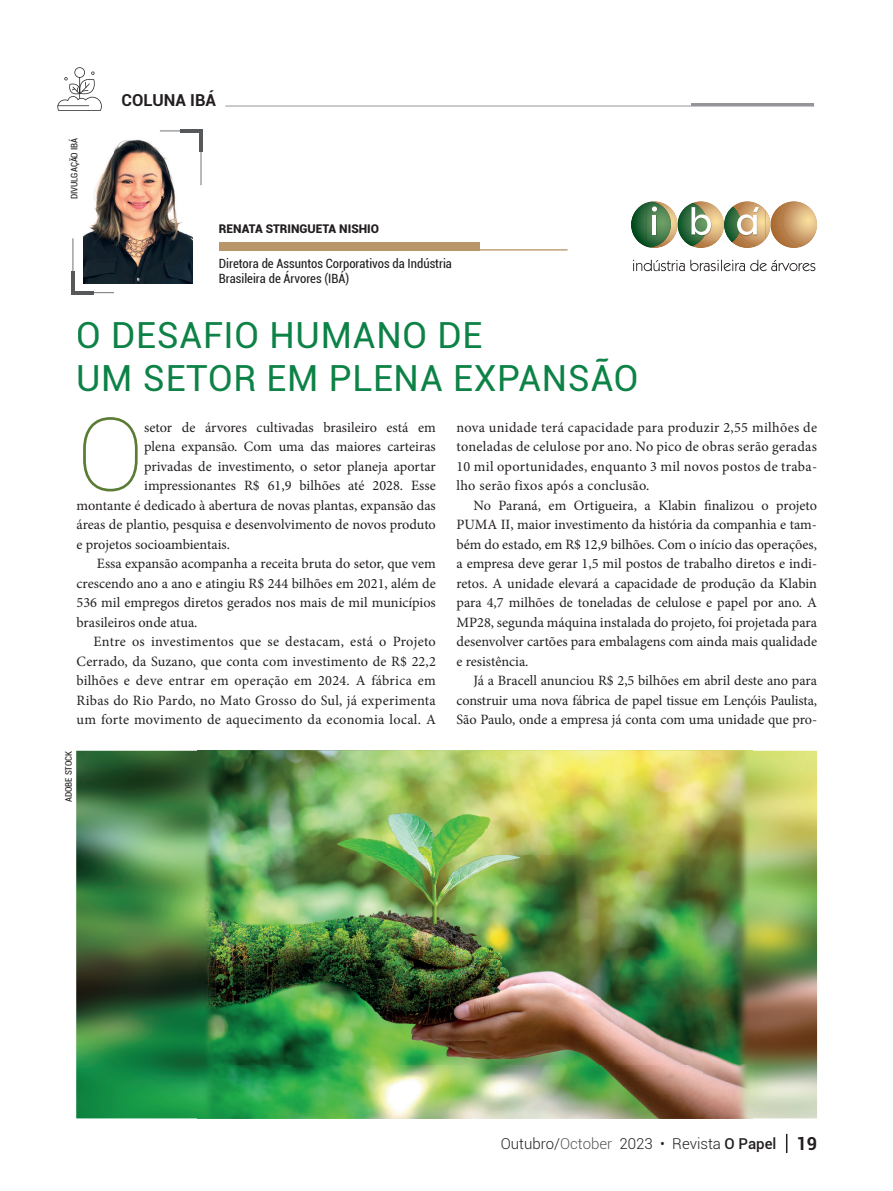
<style>
.page{position:relative;width:893px;height:1191px;background:#fff}
.page>*{position:absolute;margin:0;border:0;box-sizing:border-box;transform-origin:0 0}
.t1{font:100 101.55px "Roboto";color:#5a7c35}
.t2{font:36px/43.2px "Roboto";letter-spacing:.02em;color:#0d8246}
.t3{font:700 16.5px "Roboto";color:#231f20}
.t4{font:300 15px "Roboto";color:#231f20}
.t5{font:14.25px/19.5px "Minion Pro";color:#231f20;text-align:justify}
.t6{font:14.25px "Minion Pro";letter-spacing:.02em;color:#231f20}
.t7{font:condensed 12.75px/15px "Roboto";color:#231f20}
.t8{font:900 12px "Roboto";color:#231f20}
.t9{font:condensed 9px "Roboto";color:#231f20}
.s1{color:#57585a}
.s2{font-weight:500}
.s3{font-weight:700;font-size:18px}
</style>
<div class="page">
<hr style="left:691px;top:103px;width:123px;height:3px;background:#939598">
<hr style="left:225px;top:106px;width:589px;height:1px;background:#939598">
<svg style="left:57px;top:67px;width:45px;height:44px"></svg>
<svg style="left:786px;top:1133px;width:1px;height:20px"></svg>
<img style="left:76px;top:750px;width:741px;height:368px">
<svg style="left:633px;top:260px;width:182px;height:11px"></svg>
<svg style="left:771px;top:201px;width:46px;height:47px"></svg>
<img style="left:772px;top:204px;width:11px;height:14px">
<img style="left:783px;top:201px;width:34px;height:45px">
<img style="left:696px;top:201px;width:28px;height:40px">
<img style="left:672px;top:209px;width:6px;height:31px">
<svg style="left:631px;top:201px;width:41px;height:47px"></svg>
<hr style="left:653px;top:215px;width:3px;height:19px;background:#fff">
<svg style="left:678px;top:203px;width:39px;height:45px"></svg>
<svg style="left:724px;top:201px;width:48px;height:47px"></svg>
<hr style="left:221px;top:249px;width:347px;height:2px;background:#bfa177">
<div style="left:219px;top:242px;width:261px;height:9px;background:#b89669"></div>
<img style="left:83px;top:139px;width:110px;height:145px">
<hr style="left:160px;top:130px;width:41px;height:1px;background:#808285">
<hr style="left:200px;top:130px;width:2px;height:55px;background:#808285">
<hr style="left:199px;top:129px;width:4px;height:23px;background:#57585a">
<hr style="left:180px;top:129px;width:23px;height:4px;background:#57585a">
<hr style="left:72px;top:292px;width:42px;height:1px;background:#808285">
<hr style="left:72px;top:238px;width:1px;height:55px;background:#808285">
<hr style="left:71px;top:271px;width:4px;height:23px;background:#57585a">
<hr style="left:71px;top:291px;width:23px;height:3px;background:#57585a">
<img style="left:198px;top:750px;width:555px;height:368px">
<p class="t9" style="left:68px;top:199px;width:63px;rotate:-90deg">DIVULGAÇÃO IBÁ</p>
<p class="t3" style="left:122px;top:89px;width:96px">COLUNA IBÁ</p>
<p class="t8" style="left:219px;top:220px;width:162px">RENATA STRINGUETA NISHIO</p>
<p class="t7" style="left:219px;top:255px;width:235px">Diretora de Assuntos Corporativos da Indústria<br>Brasileira de Árvores (IBÁ)</p>
<h2 class="t2" style="left:76px;top:312px;width:564px">O DESAFIO HUMANO DE<br>UM SETOR EM PLENA EXPANSÃO</h2>
<h1 class="t1" style="left:77px;top:384px;width:69px">O</h1>
<p class="t5" style="left:144px;top:418px;width:293px">setor de árvores cultivadas brasileiro está em</p>
<p class="t5" style="left:144px;top:437px;width:293px">plena expansão. Com uma das maiores carteiras</p>
<p class="t5" style="left:144px;top:457px;width:293px">privadas de investimento, o setor planeja aportar</p>
<p class="t5" style="left:144px;top:476px;width:293px">impressionantes R$ 61,9 bilhões até 2028. Esse</p>
<p class="t5" style="left:77px;top:496px;width:361px">montante é dedicado à abertura de novas plantas, expansão das</p>
<p class="t5" style="left:77px;top:515px;width:361px">áreas de plantio, pesquisa e desenvolvimento de novos produto</p>
<p class="t5" style="left:77px;top:534px;width:155px">e projetos socioambientais.</p>
<p class="t5" style="left:97px;top:554px;width:340px">Essa expansão acompanha a receita bruta do setor, que vem</p>
<p class="t5" style="left:77px;top:573px;width:361px">crescendo ano a ano e atingiu R$ 244 bilhões em 2021, além de</p>
<p class="t5" style="left:77px;top:593px;width:361px">536 mil empregos diretos gerados nos mais de mil municípios</p>
<p class="t5" style="left:77px;top:612px;width:122px">brasileiros onde atua.</p>
<p class="t6" style="left:94px;top:632px;width:344px">Entre os investimentos que se destacam, está o Projeto</p>
<p class="t5" style="left:77px;top:651px;width:361px">Cerrado, da Suzano, que conta com investimento de R$ 22,2</p>
<p class="t6" style="left:77px;top:671px;width:361px">bilhões e deve entrar em operação em 2024. A fábrica em</p>
<p class="t6" style="left:77px;top:691px;width:361px">Ribas do Rio Pardo, no Mato Grosso do Sul, já experimenta</p>
<p class="t6" style="left:77px;top:710px;width:361px">um forte movimento de aquecimento da economia local. A</p>
<p class="t9" style="left:63px;top:802px;width:53px;rotate:-90deg">ADOBE STOCK</p>
<p class="t5" style="left:456px;top:417px;width:362px">nova unidade terá capacidade para produzir 2,55 milhões de toneladas de celulose por ano. No pico de obras serão geradas 10 mil oportunidades, enquanto 3 mil novos postos de traba&shy;lho serão fixos após a conclusão.</p>
<p class="t5" style="left:456px;top:495px;width:362px;text-indent:17px">No Paraná, em Ortigueira, a Klabin nalizou o projeto PUMA II, maior investimento da história da companhia e tam&shy;bém do estado, em R$ 12,9 bilhões. Com o início das operações, a empresa deve gerar 1,5 mil postos de trabalho diretos e indi&shy;retos. A unidade elevará a capacidade de produção da Klabin para 4,7 milhões de toneladas de celulose e papel por ano. A MP28, segunda máquina instalada do projeto, foi projetada para desenvolver cartões para embalagens com ainda mais qualidade e resistência.</p>
<p class="t5" style="left:456px;top:671px;width:362px;text-indent:17px">Já a Bracell anunciou R$ 2,5 bilhões em abril deste ano para construir uma nova fábrica de papel tissue em Lençóis Paulista, São Paulo, onde a empresa já conta com uma unidade que pro-</p>
<p class="t4" style="left:501px;top:1133px;width:318px">Outubro/<span class="s1">October</span> 2023 • Revista <span class="s2">O Papel</span> <span class="s3">19</span></p>
</div>
